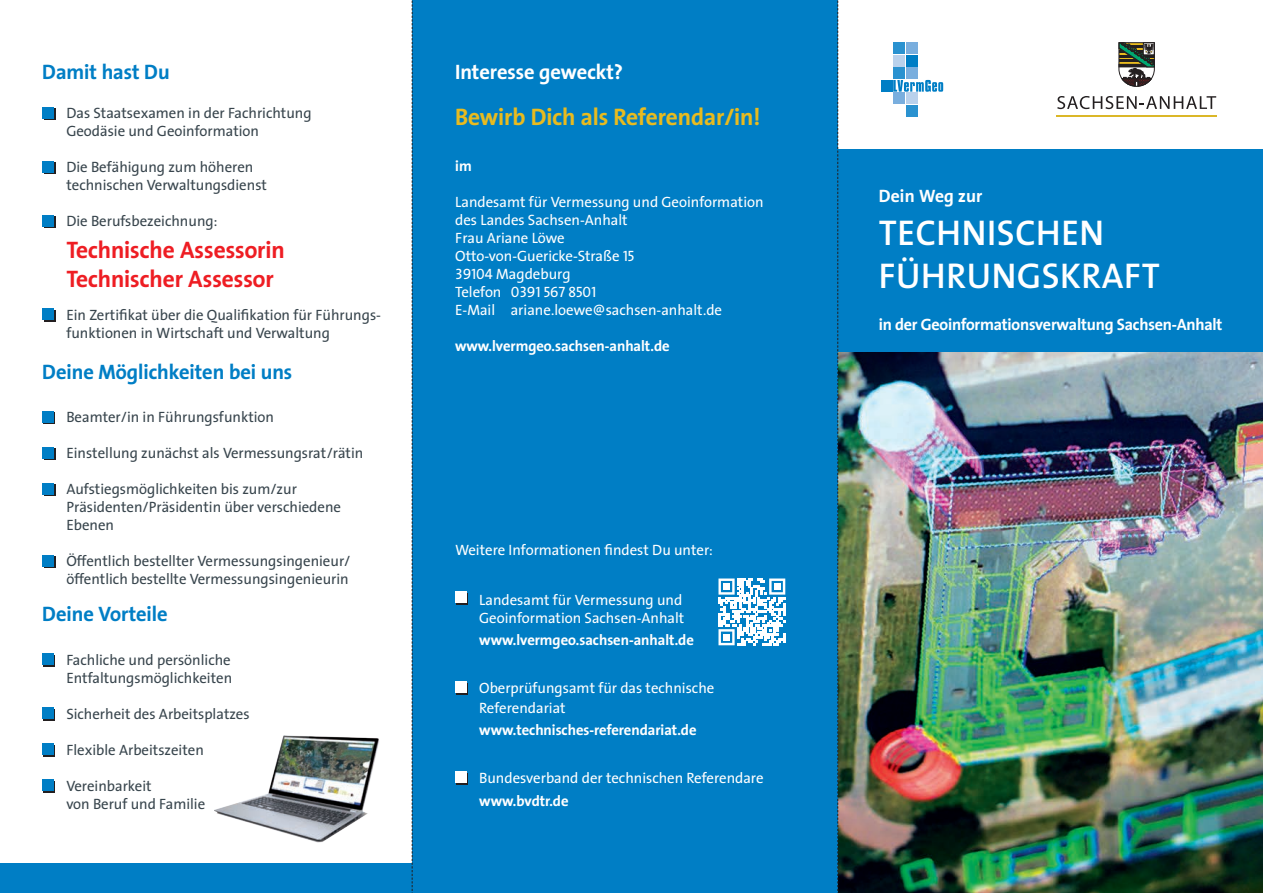
<style>
.page{position:relative;width:1263px;height:893px;background:#fff}
.page>*{position:absolute;margin:0;border:0;box-sizing:border-box;transform-origin:0 0}
.t1{font:600 36px/43.2px "Thesis Sans";letter-spacing:.02em;color:#fff}
.t2{font:700 24px/28.8px "Thesis Sans";color:#ee1d23}
.t3{font:700 24px "Thesis Sans";color:#e8bb1f}
.t4{font:700 21px "Thesis Sans";color:#007ec5}
.t5{font:700 21px "Thesis Sans";color:#fff}
.t6{font:700 18px "Thesis Sans";letter-spacing:.01em;color:#fff}
.t7{font:700 16.5px "Thesis Sans";letter-spacing:-.01em;color:#fff}
.t8{font:15px/18px "Thesis Sans";color:#38454d}
.t9{font:15px/18px "Thesis Sans";color:#fff}
.t10{font:700 15px "Thesis Sans";color:#fff}
.t11{font:15px "Thesis Sans Normal Caps";color:#fff}
.s1{font-family:"Thesis Sans Normal Caps"}
.s2{font-family:"Thesis Sans"}
</style>
<div class="page">
<div style="left:0;top:863px;width:1263px;height:30px;background:#007ec5"></div>
<div style="left:835px;top:149px;width:428px;height:207px;background:#007ec5"></div>
<svg style="left:1057px;top:96px;width:159px;height:13px"></svg>
<hr style="left:1056px;top:116px;width:161px;height:1px;background:#dbb728">
<svg style="left:1118px;top:42px;width:37px;height:45px"></svg>
<div style="left:44px;top:109px;width:11px;height:11px;background:#007ec5"></div>
<div style="left:42px;top:107px;width:12px;height:11px;background:#007ec5"></div>
<div style="left:44px;top:163px;width:11px;height:11px;background:#007ec5"></div>
<div style="left:42px;top:161px;width:12px;height:11px;background:#007ec5"></div>
<div style="left:44px;top:217px;width:11px;height:11px;background:#007ec5"></div>
<div style="left:42px;top:215px;width:12px;height:11px;background:#007ec5"></div>
<div style="left:44px;top:310px;width:11px;height:11px;background:#231f20"></div>
<div style="left:42px;top:309px;width:12px;height:11px;background:#007ec5"></div>
<div style="left:44px;top:412px;width:11px;height:12px;background:#007ec5"></div>
<div style="left:42px;top:411px;width:11px;height:11px;background:#007ec5"></div>
<div style="left:44px;top:448px;width:11px;height:12px;background:#007ec5"></div>
<div style="left:42px;top:447px;width:12px;height:11px;background:#007ec5"></div>
<div style="left:44px;top:484px;width:11px;height:12px;background:#007ec5"></div>
<div style="left:42px;top:483px;width:12px;height:11px;background:#007ec5"></div>
<div style="left:44px;top:556px;width:11px;height:12px;background:#007ec5"></div>
<div style="left:42px;top:555px;width:12px;height:11px;background:#007ec5"></div>
<div style="left:44px;top:655px;width:11px;height:11px;background:#007ec5"></div>
<div style="left:42px;top:653px;width:11px;height:11px;background:#007ec5"></div>
<div style="left:44px;top:709px;width:11px;height:11px;background:#007ec5"></div>
<div style="left:42px;top:707px;width:11px;height:11px;background:#007ec5"></div>
<div style="left:44px;top:745px;width:11px;height:11px;background:#007ec5"></div>
<div style="left:42px;top:743px;width:11px;height:11px;background:#007ec5"></div>
<div style="left:44px;top:781px;width:11px;height:11px;background:#007ec5"></div>
<div style="left:42px;top:779px;width:11px;height:11px;background:#007ec5"></div>
<div style="left:412px;top:0;width:426px;height:893px;background:#007ec5"></div>
<svg style="left:457px;top:593px;width:11px;height:12px"></svg>
<div style="left:455px;top:592px;width:11px;height:11px;background:#fff"></div>
<svg style="left:457px;top:683px;width:11px;height:12px"></svg>
<div style="left:455px;top:682px;width:11px;height:11px;background:#fff"></div>
<svg style="left:457px;top:773px;width:11px;height:12px"></svg>
<div style="left:455px;top:772px;width:11px;height:11px;background:#fff"></div>
<div style="left:893px;top:42px;width:12px;height:12px;background:#2a92d0"></div>
<div style="left:906px;top:42px;width:11px;height:12px;background:#79aede"></div>
<div style="left:893px;top:55px;width:12px;height:12px;background:#b9d1ec"></div>
<div style="left:906px;top:55px;width:11px;height:12px;background:#007ec5"></div>
<div style="left:906px;top:67px;width:11px;height:12px;background:#79aede"></div>
<div style="left:893px;top:67px;width:12px;height:12px;background:#2a92d0"></div>
<div style="left:881px;top:80px;width:11px;height:12px;background:#007ec5"></div>
<div style="left:893px;top:93px;width:12px;height:11px;background:#79aede"></div>
<div style="left:906px;top:105px;width:11px;height:12px;background:#2a92d0"></div>
<div style="left:906px;top:93px;width:11px;height:11px;background:#b9d1ec"></div>
<svg style="left:893px;top:80px;width:50px;height:12px"></svg>
<img style="left:838px;top:353px;width:425px;height:540px">
<img style="left:214px;top:736px;width:165px;height:106px">
<svg style="left:718px;top:578px;width:67px;height:67px"></svg>
<div style="left:723px;top:583px;width:7px;height:7px;background:#fff"></div>
<div style="left:774px;top:583px;width:7px;height:7px;background:#fff"></div>
<div style="left:723px;top:634px;width:7px;height:7px;background:#fff"></div>
<svg style="left:412px;top:0;width:1px;height:893px"></svg>
<svg style="left:837px;top:0;width:1px;height:893px"></svg>
<h3 class="t4" style="left:42px;top:61px;width:129px">Damit hast Du</h3>
<p class="t8" style="left:66px;top:105px;width:247px">Das Staatsexamen in der Fachrichtung<br>Geodäsie und Geoinformation</p>
<p class="t8" style="left:66px;top:159px;width:202px">Die Befähigung zum höheren technischen Verwaltungsdienst</p>
<p class="t8" style="left:66px;top:213px;width:152px">Die Berufsbezeichnung:</p>
<h2 class="t2" style="left:66px;top:237px;width:220px">Technische Assessorin<br>Technischer Assessor</h2>
<p class="t8" style="left:66px;top:307px;width:316px">Ein Zertifikat über die Qualifikation für Führungs&shy;funktionen in Wirtschaft und Verwaltung</p>
<h3 class="t4" style="left:42px;top:360px;width:252px">Deine Möglichkeiten bei uns</h3>
<p class="t8" style="left:66px;top:409px;width:209px">Beamter/in in Führungsfunktion</p>
<p class="t8" style="left:66px;top:445px;width:298px">Einstellung zunächst als Vermessungsrat/rätin</p>
<p class="t8" style="left:66px;top:481px;width:276px">Aufstiegsmöglichkeiten bis zum/zur<br>Präsidenten/Präsidentin über verschiedene<br>Ebenen</p>
<p class="t8" style="left:66px;top:553px;width:285px">Öffentlich bestellter Vermessungsingenieur/ öffentlich bestellte Vermessungsingenieurin</p>
<h3 class="t4" style="left:42px;top:603px;width:127px">Deine Vorteile</h3>
<p class="t8" style="left:66px;top:651px;width:167px">Fachliche und persönliche<br>Entfaltungsmöglichkeiten</p>
<p class="t8" style="left:66px;top:705px;width:185px">Sicherheit des Arbeitsplatzes</p>
<p class="t8" style="left:66px;top:741px;width:139px">Flexible Arbeitszeiten</p>
<p class="t8" style="left:66px;top:777px;width:140px">Vereinbarkeit<br>von Beruf und Familie</p>
<h3 class="t5" style="left:455px;top:61px;width:169px">Interesse geweckt?</h3>
<h2 class="t3" style="left:455px;top:103px;width:307px">Bewirb Dich als Referendar/in!</h2>
<p class="t10" style="left:455px;top:158px;width:18px">im</p>
<p class="t9" style="left:455px;top:194px;width:310px">Landesamt für Vermessung und Geoinformation des Landes Sachsen-Anhalt<br>Frau Ariane Löwe<br>Otto-von-Guericke-Straße <span class="s1">15<br>39104</span> Magdeburg</p>
<p class="t11" style="left:455px;top:284px;width:143px"><span class="s2">Telefon</span> 0391 567 8501</p>
<p class="t9" style="left:455px;top:302px;width:268px">E-Mail ariane.loewe@sachsen-anhalt.de</p>
<p class="t10" style="left:455px;top:338px;width:216px">www.lvermgeo.sachsen-anhalt.de</p>
<p class="t9" style="left:455px;top:542px;width:259px">Weitere Informationen findest Du unter:</p>
<p class="t9" style="left:479px;top:591px;width:207px">Landesamt für Vermessung und<br>Geoinformation Sachsen-Anhalt</p>
<p class="t10" style="left:479px;top:632px;width:216px">www.lvermgeo.sachsen-anhalt.de</p>
<p class="t9" style="left:479px;top:679px;width:237px;line-height:19.5px">Oberprüfungsamt für das technische<br>Referendariat</p>
<p class="t10" style="left:479px;top:722px;width:219px">www.technisches-referendariat.de</p>
<p class="t9" style="left:479px;top:770px;width:286px">Bundesverband der technischen Referendare</p>
<p class="t10" style="left:479px;top:792px;width:91px">www.bvdtr.de</p>
<p class="t6" style="left:879px;top:186px;width:105px">Dein Weg zur</p>
<h1 class="t1" style="left:879px;top:213px;width:283px">TECHNISCHEN<br>FÜHRUNGSKRAFT</h1>
<p class="t7" style="left:879px;top:315px;width:345px">in der Geoinformationsverwaltung Sachsen-Anhalt</p>
</div>
